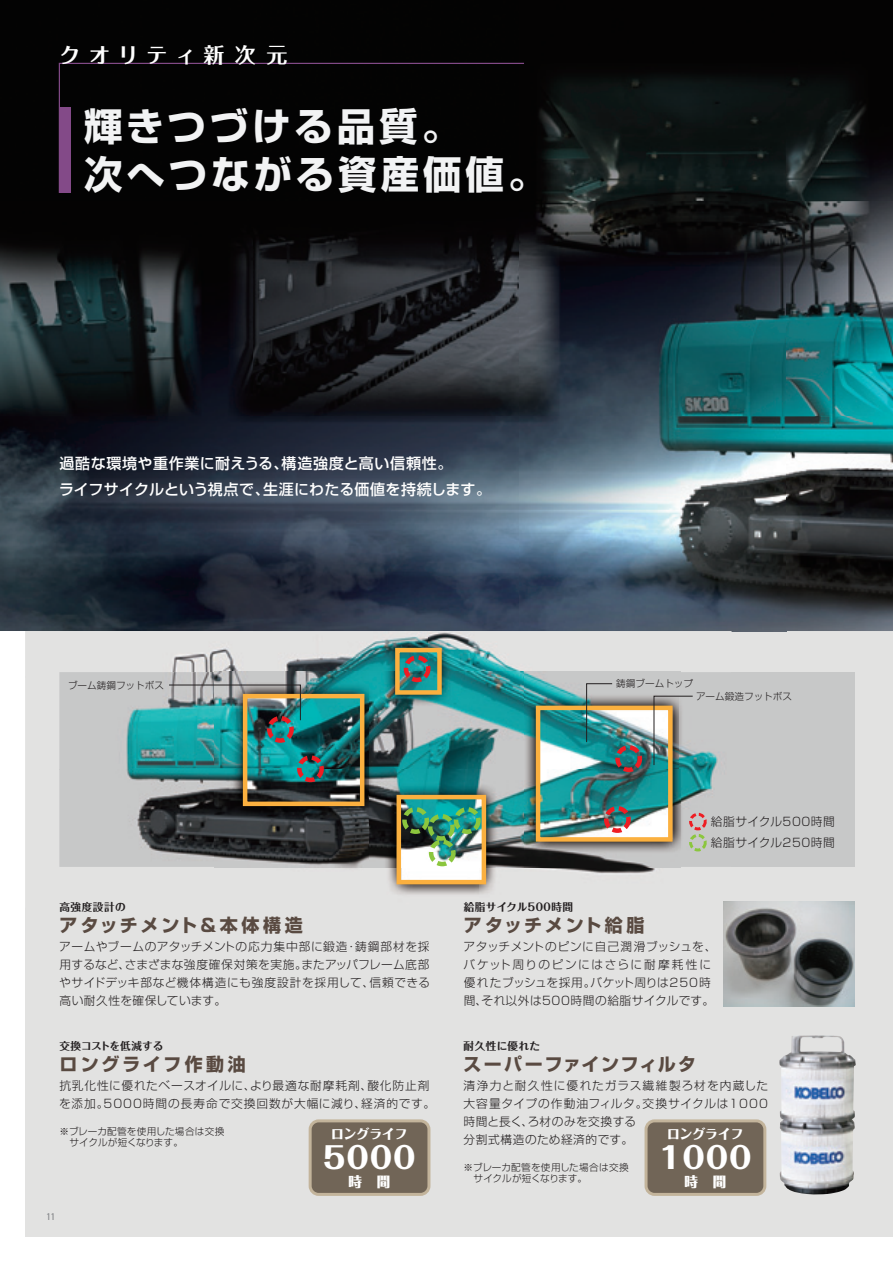
<style>
.page{position:relative;width:893px;height:1263px;background:#fff}
.page>*{position:absolute;margin:0;border:0;box-sizing:border-box;transform-origin:0 0}
.t1{font:38.4px/48.6px "Shin Go Pr 5 Bold 90 pv RKSJ H";letter-spacing:.1em;color:#f2f3f4}
.t2{font:29.7px "Folk Pro Heavy 90 pv RKSJ H";letter-spacing:.05em;color:#fff}
.t3{font:21px "Folk Pro Bold 90 pv RKSJ H";letter-spacing:.38em;color:#fff}
.t4{font:18px "Shin Go Pr 5 Bold 90 pv RKSJ H";letter-spacing:.165em;color:#594a41}
.t5{font:18px "Shin Go Pr 5 Bold 90 pv RKSJ H";letter-spacing:.095em;color:#594a41}
.t6{font:18px "Shin Go Pr 5 Bold 90 pv RKSJ H";letter-spacing:.145em;color:#594a41}
.t7{font:15px/25.5px "Shin Go Pr 5 Medium 90 pv RKSJ H";letter-spacing:.02em;color:#fff}
.t8{font:13.95px "Folk Pro Heavy 90 pv RKSJ H";color:#fff}
.t9{font:13.2px "Folk Pro Heavy 90 pv RKSJ H";color:#fff}
.t10{font:11.7px/18px "Shin Go Pr 5 Light 90 pv RKSJ H";letter-spacing:.055em;color:#231f20}
.t11{font:11.7px/18px "Shin Go Pr 5 Light 90 pv RKSJ H";letter-spacing:.075em;color:#231f20}
.t12{font:10.65px "Folk Pro Bold 90 pv RKSJ H";letter-spacing:.05em;color:#231f20}
.t13{font:10.65px "Folk Pro Bold 90 pv RKSJ H";letter-spacing:-.01em;color:#231f20}
.t14{font:condensed 9.75px "Univers";color:#808285}
.t15{font:9.6px/11.2px "Shin Go Pr 5 Light 90 pv RKSJ H";color:#231f20}
</style>
<div class="page">
<div style="left:25px;top:29px;width:867px;height:1208px;background:#e2e2e1"></div>
<img style="left:0;top:0;width:892px;height:632px">
<div style="left:731px;top:672px;width:123px;height:195px;background:#c7c8c8"></div>
<img style="left:171px;top:632px;width:510px;height:40px">
<img style="left:0;top:631px;width:731px;height:1px">
<img style="left:59px;top:672px;width:672px;height:195px">
<svg style="left:240px;top:646px;width:434px;height:241px"></svg>
<img style="left:723px;top:902px;width:131px;height:105px">
<img style="left:779px;top:1035px;width:76px;height:160px">
<div style="left:58px;top:62px;width:467px;height:132px;background:#030303"></div>
<img style="left:169px;top:685px;width:96px;height:36px">
<svg style="left:653px;top:696px;width:40px;height:70px;background:#a0a79a"></svg>
<img style="left:400px;top:835px;width:83px;height:34px">
<img style="left:265px;top:653px;width:379px;height:182px">
<div style="left:689px;top:813px;width:17px;height:17px;border:3px dashed #ee1d23;border-radius:50%"></div>
<div style="left:689px;top:834px;width:17px;height:17px;border:3px dashed #8bc63e;border-radius:50%"></div>
<div style="left:310px;top:1121px;width:119px;height:73px;background:#716557;border-radius:9px"></div>
<div style="left:308px;top:1119px;width:122px;height:77px;border:3px solid #c3b49b;border-radius:9px"></div>
<div style="left:646px;top:1121px;width:118px;height:73px;background:#716557;border-radius:9px"></div>
<div style="left:644px;top:1119px;width:122px;height:77px;border:3px solid #c3b49b;border-radius:9px"></div>
<h3 class="t3" style="left:59px;top:48px;width:230px">クオリティ新次元</h3>
<h1 class="t1" style="left:84px;top:107px;width:463px">輝きつづける品質。<br>次へつながる資産価値。</h1>
<p class="t7" style="left:59px;top:453px;width:433px">過酷な環境や重作業に耐えうる、構造強度と高い信頼性。<br>ライフサイクルという視点で、生涯にわたる価値を持続します。</p>
<p class="t15" style="left:68px;top:681px;width:97px">ブーム鋳鋼フットボス</p>
<p class="t15" style="left:616px;top:679px;width:78px">鋳鋼ブームトップ</p>
<p class="t15" style="left:696px;top:692px;width:97px">アーム鍛造フットボス</p>
<p class="t12" style="left:59px;top:903px;width:68px">高強度設計の</p>
<h3 class="t4" style="left:59px;top:918px;width:245px">アタッチメント＆本体構造</h3>
<p class="t10" style="left:59px;top:939px;width:372px;text-align:justify">アームやブームのアタッチメントの応力集中部に鍛造・鋳鋼部材を採用するなど、さまざまな強度確保対策を実施。またアッパフレーム底部やサイドデッキ部など機体構造にも強度設計を採用して、信頼できる高い耐久性を確保しています。</p>
<p class="t13" style="left:59px;top:1042px;width:105px">交換コストを低減する</p>
<h3 class="t4" style="left:59px;top:1057px;width:188px">ロングライフ作動油</h3>
<p class="t11" style="left:59px;top:1078px;width:378px">抗乳化性に優れたベースオイルに、より最適な耐摩耗剤、酸化防止剤を添加。5000時間の長寿命で交換回数が大幅に減り、経済的です。</p>
<p class="t15" style="left:59px;top:1127px;width:167px">※ブレーカ配管を使用した場合は交換　サイクルが短くなります。</p>
<p class="t9" style="left:331px;top:1129px;width:78px">ロングライフ</p>
<h2 class="t2" style="left:323px;top:1146px;width:93px">5000</h2>
<p class="t8" style="left:348px;top:1176px;width:43px">時　間</p>
<p class="t14" style="left:46px;top:1213px;width:10px">11</p>
<p class="t10" style="left:711px;top:813px;width:125px;line-height:21px">給脂サイクル500時間給脂サイクル250時間</p>
<p class="t12" style="left:463px;top:903px;width:111px">給脂サイクル500時間</p>
<h3 class="t6" style="left:463px;top:918px;width:182px">アタッチメント給脂</h3>
<p class="t10" style="left:463px;top:939px;width:255px">アタッチメントのピンに自己潤滑ブッシュを、バケット周りのピンにはさらに耐摩耗性に優れたブッシュを採用。バケット周りは250時間、それ以外は500時間の給脂サイクルです。</p>
<p class="t12" style="left:463px;top:1042px;width:78px">耐久性に優れた</p>
<h3 class="t5" style="left:463px;top:1057px;width:234px">スーパーファインフィルタ</h3>
<p class="t10" style="left:463px;top:1078px;width:306px">清浄力と耐久性に優れたガラス繊維製ろ材を内蔵した大容量タイプの作動油フィルタ。交換サイクルは1000時間と長く、ろ材のみを交換する<br>分割式構造のため経済的です。</p>
<p class="t15" style="left:463px;top:1163px;width:167px">※ブレーカ配管を使用した場合は交換　サイクルが短くなります。</p>
<p class="t9" style="left:667px;top:1129px;width:78px">ロングライフ</p>
<h2 class="t2" style="left:659px;top:1146px;width:93px">1000</h2>
<p class="t8" style="left:684px;top:1176px;width:43px">時　間</p>
</div>
